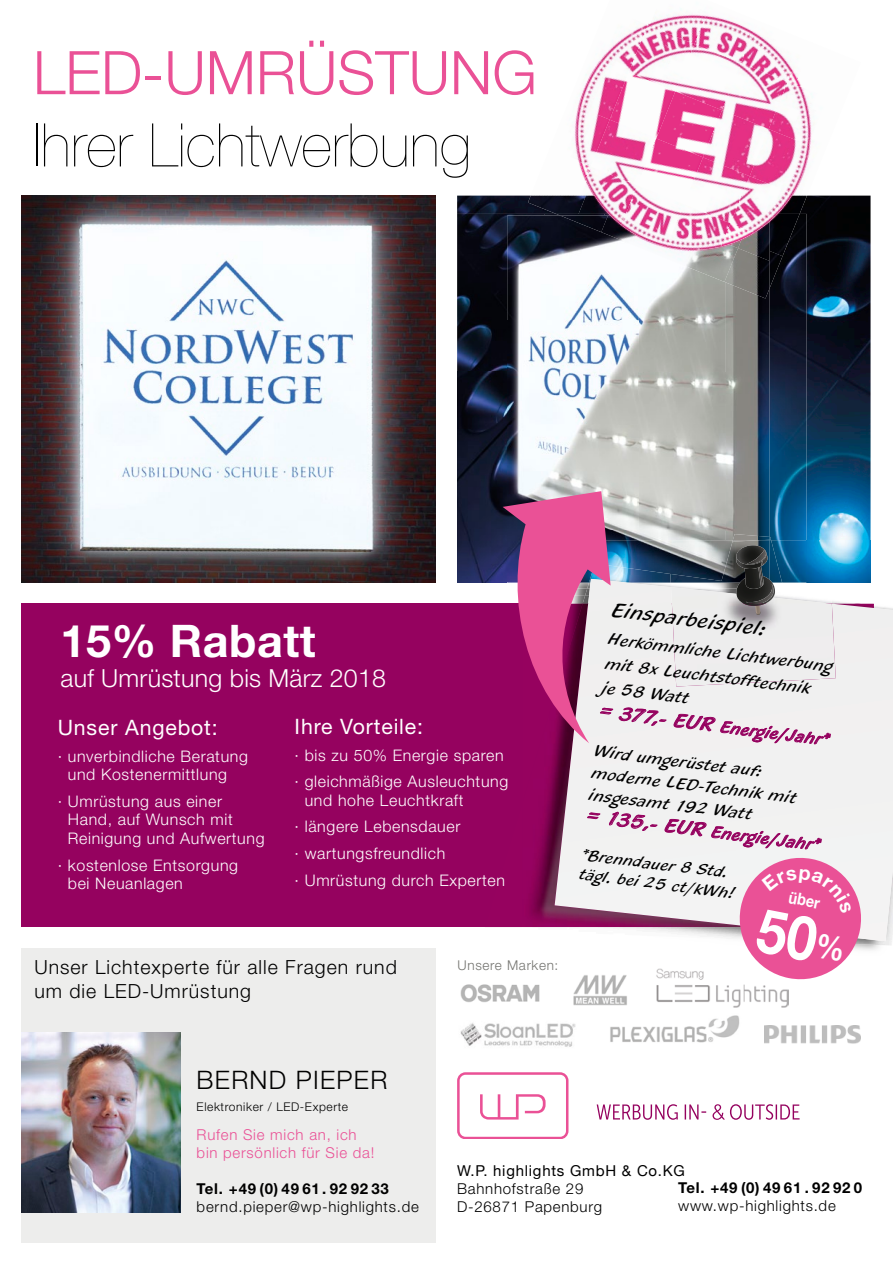
<style>
.page{position:relative;width:893px;height:1263px;background:#fff}
.page>*{position:absolute;margin:0;border:0;box-sizing:border-box;transform-origin:0 0}
.t1{font:200 60.15px "Helvetica Neue";color:#000}
.t2{font:300 60.15px "Helvetica Neue";color:#ea5196}
.t3{font:700 45px "Helvetica Neue LT Std";letter-spacing:.01em;color:#fff}
.t4{font:300 25.5px "Helvetica Neue LT Std";letter-spacing:.05em;color:#000}
.t5{font:300 24.9px "Helvetica Neue LT Std";letter-spacing:.01em;color:#fff}
.t6{font:21.6px "Blacklight D";color:#000}
.t7{font:21.3px "Helvetica Neue LT Std";letter-spacing:.04em;color:#fff}
.t8{font:300 19.5px/24px "Helvetica Neue LT Std";letter-spacing:.05em;color:#000}
.t9{font:17.25px/24.5px "Blacklight D";color:#000}
.t10{font:16.5px/19.5px "Blacklight D";color:#000}
.t11{font:700 16.5px "Helvetica Neue LT Std";color:#fff;scale:.88 1}
.t12{font:300 15.9px/26.5px "Helvetica Neue LT Std";letter-spacing:.04em;color:#fff}
.t13{font:300 15px/18px "Helvetica Neue LT Std";letter-spacing:.05em;color:#000}
.t14{font:700 15px "Helvetica Neue LT Std";letter-spacing:.05em;color:#000}
.t15{font:300 15px/18px "Helvetica Neue LT Std";letter-spacing:.05em;color:#ea5196}
.t16{font:15px "Helvetica Neue";letter-spacing:.05em;color:#000}
.t17{font:300 13.5px "Helvetica Neue LT Std";letter-spacing:.05em;color:#747470}
.t18{font:300 12px "Helvetica Neue LT Std";letter-spacing:.05em;color:#000}
.s1{font-size:20.1px;color:#95025f}
.s2{color:#95025f}
</style>
<div class="page">
<img style="left:573px;top:975px;width:54px;height:31px">
<img style="left:457px;top:196px;width:413px;height:344px">
<div style="left:21px;top:948px;width:415px;height:295px;background:#ededec"></div>
<div style="left:21px;top:604px;width:853px;height:323px;background:#95025f"></div>
<img style="left:21px;top:196px;width:415px;height:387px">
<img style="left:21px;top:1032px;width:160px;height:181px">
<img style="left:457px;top:214px;width:87px;height:158px">
<svg style="left:544px;top:214px;width:12px;height:2px"></svg>
<img style="left:769px;top:214px;width:38px;height:326px">
<img style="left:457px;top:372px;width:50px;height:211px">
<img style="left:507px;top:216px;width:131px;height:275px">
<img style="left:638px;top:249px;width:88px;height:281px">
<img style="left:726px;top:298px;width:43px;height:242px">
<img style="left:667px;top:530px;width:59px;height:10px">
<img style="left:870px;top:540px;width:1px;height:39px">
<img style="left:784px;top:540px;width:86px;height:39px">
<img style="left:733px;top:534px;width:36px;height:6px">
<img style="left:531px;top:749px;width:24px;height:171px">
<img style="left:667px;top:563px;width:3px;height:16px">
<svg style="left:555px;top:579px;width:338px;height:362px"></svg>
<img style="left:670px;top:540px;width:66px;height:43px">
<img style="left:671px;top:587px;width:165px;height:99px">
<svg style="left:755px;top:605px;width:5px;height:10px"></svg>
<img style="left:746px;top:592px;width:27px;height:12px">
<svg style="left:736px;top:537px;width:48px;height:55px"></svg>
<img style="left:460px;top:984px;width:80px;height:19px">
<img style="left:656px;top:969px;width:132px;height:38px">
<img style="left:460px;top:1023px;width:116px;height:24px">
<img style="left:764px;top:1026px;width:96px;height:18px">
<img style="left:610px;top:1015px;width:130px;height:28px">
<img style="left:610px;top:1015px;width:18px;height:6px">
<img style="left:680px;top:8px;width:29px;height:8px">
<img style="left:810px;top:93px;width:4px;height:52px">
<img style="left:800px;top:145px;width:25px;height:51px">
<img style="left:573px;top:103px;width:6px;height:45px">
<img style="left:531px;top:149px;width:55px;height:47px">
<img style="left:581px;top:181px;width:5px;height:15px">
<img style="left:793px;top:196px;width:14px;height:18px">
<img style="left:528px;top:196px;width:50px;height:18px">
<img style="left:578px;top:196px;width:8px;height:18px">
<img style="left:769px;top:214px;width:31px;height:42px">
<img style="left:556px;top:214px;width:30px;height:2px">
<img style="left:769px;top:251px;width:13px;height:38px">
<img style="left:738px;top:233px;width:31px;height:15px">
<img style="left:560px;top:216px;width:41px;height:16px">
<img style="left:601px;top:225px;width:41px;height:24px">
<img style="left:642px;top:247px;width:41px;height:18px">
<img style="left:683px;top:247px;width:55px;height:35px">
<img style="left:724px;top:248px;width:45px;height:50px">
<img style="left:648px;top:15px;width:58px;height:10px">
<img style="left:694px;top:16px;width:60px;height:28px">
<img style="left:741px;top:32px;width:51px;height:38px">
<img style="left:788px;top:70px;width:12px;height:12px">
<img style="left:600px;top:34px;width:29px;height:27px">
<img style="left:629px;top:25px;width:65px;height:47px">
<img style="left:675px;top:44px;width:66px;height:47px">
<img style="left:722px;top:63px;width:66px;height:47px">
<img style="left:769px;top:82px;width:41px;height:64px">
<img style="left:579px;top:61px;width:50px;height:46px">
<img style="left:610px;top:72px;width:65px;height:48px">
<img style="left:656px;top:91px;width:66px;height:47px">
<img style="left:703px;top:110px;width:66px;height:47px">
<img style="left:750px;top:129px;width:59px;height:65px">
<img style="left:576px;top:107px;width:34px;height:60px">
<img style="left:590px;top:120px;width:66px;height:47px">
<img style="left:637px;top:138px;width:66px;height:40px">
<img style="left:684px;top:157px;width:66px;height:47px">
<img style="left:730px;top:176px;width:63px;height:57px">
<img style="left:580px;top:163px;width:11px;height:16px">
<img style="left:586px;top:167px;width:51px;height:58px">
<img style="left:621px;top:186px;width:63px;height:61px">
<img style="left:667px;top:204px;width:64px;height:46px">
<img style="left:721px;top:223px;width:33px;height:24px">
<svg style="left:503px;top:491px;width:164px;height:252px"></svg>
<svg style="left:673px;top:712px;width:158px;height:33px"></svg>
<svg style="left:587px;top:812px;width:14px;height:7px"></svg>
<svg style="left:609px;top:811px;width:49px;height:24px"></svg>
<svg style="left:457px;top:1072px;width:111px;height:66px"></svg>
<svg style="left:597px;top:1104px;width:203px;height:16px"></svg>
<svg style="left:664px;top:817px;width:202px;height:167px"></svg>
<h1 class="t2" style="left:33px;top:36px;width:505px">LED-UMRÜSTUNG</h1>
<h1 class="t1" style="left:33px;top:110px;width:440px">Ihrer Lichtwerbung</h1>
<h2 class="t3" style="left:61px;top:613px;width:256px">15% Rabatt</h2>
<h3 class="t5" style="left:61px;top:663px;width:327px">auf Umrüstung bis März 2018</h3>
<h3 class="t7" style="left:58px;top:715px;width:161px">Unser Angebot:</h3>
<p class="t12" style="left:68px;top:746px;width:182px;line-height:18.6px;text-indent:-10px">· unverbindliche Beratung und Kostenermittlung</p>
<p class="t12" style="left:68px;top:791px;width:198px;line-height:18.6px;text-indent:-10px">· Umrüstung aus einer<br>Hand, auf Wunsch mit<br>Reinigung und Aufwertung</p>
<p class="t12" style="left:68px;top:855px;width:172px;line-height:18.6px;text-indent:-10px">· kostenlose Entsorgung bei Neuanlagen</p>
<h3 class="t7" style="left:295px;top:714px;width:130px">Ihre Vorteile:</h3>
<p class="t12" style="left:295px;top:741px;width:215px">· bis zu 50% Energie sparen · gleichmäßige Ausleuchtung</p>
<p class="t12" style="left:295px;top:786px;width:212px;text-indent:10px">und hohe Leuchtkraft<br>· längere Lebensdauer<br>· wartungsfreundlich<br>· Umrüstung durch Experten</p>
<p class="t8" style="left:34px;top:955px;width:364px">Unser Lichtexperte für alle Fragen rund um die LED-Umrüstung</p>
<p class="t17" style="left:458px;top:956px;width:102px">Unsere Marken:</p>
<h3 class="t6" style="left:614px;top:596px;width:156px;rotate:7deg">Einsparbeispiel:</h3>
<p class="t9" style="left:610px;top:627px;width:232px;rotate:7deg">Herkömmliche Lichtwerbung mit 8x Leuchtstofftechnik<br>je 58 Watt<br><span class="s1">= 377,- EUR</span> <span class="s2">Energie/Jahr*</span></p>
<p class="t9" style="left:596px;top:740px;width:236px;line-height:22px;rotate:7deg">Wird umgerüstet auf: moderne LED-Technik mit insgesamt 192 Watt<br><span class="s1">= 135,- EUR</span> <span class="s2">Energie/Jahr*</span></p>
<p class="t10" style="left:583px;top:845px;width:157px;rotate:7deg">*Brenndauer 8 Std. tägl. bei 25 ct/kWh!</p>
<p class="t11" style="left:791px;top:887px;width:37px;rotate:11deg">über</p>
<h3 class="t4" style="left:197px;top:1065px;width:192px">BERND PIEPER</h3>
<p class="t18" style="left:197px;top:1099px;width:153px">Elektroniker / LED-Experte</p>
<p class="t15" style="left:197px;top:1125px;width:179px">Rufen Sie mich an, ich bin persönlich für Sie da!</p>
<p class="t14" style="left:197px;top:1179px;width:194px">Tel. +49 (0) 49 61 . 92 92 33</p>
<p class="t13" style="left:197px;top:1197px;width:224px">bernd.pieper@wp-highlights.de</p>
<p class="t16" style="left:457px;top:1162px;width:229px">W.P. highlights GmbH &amp; Co.KG</p>
<p class="t13" style="left:457px;top:1179px;width:147px">Bahnhofstraße 29<br>D-26871 Papenburg</p>
<p class="t14" style="left:678px;top:1178px;width:186px">Tel. +49 (0) 49 61 . 92 92 0</p>
<p class="t13" style="left:678px;top:1196px;width:159px">www.wp-highlights.de</p>
</div>
